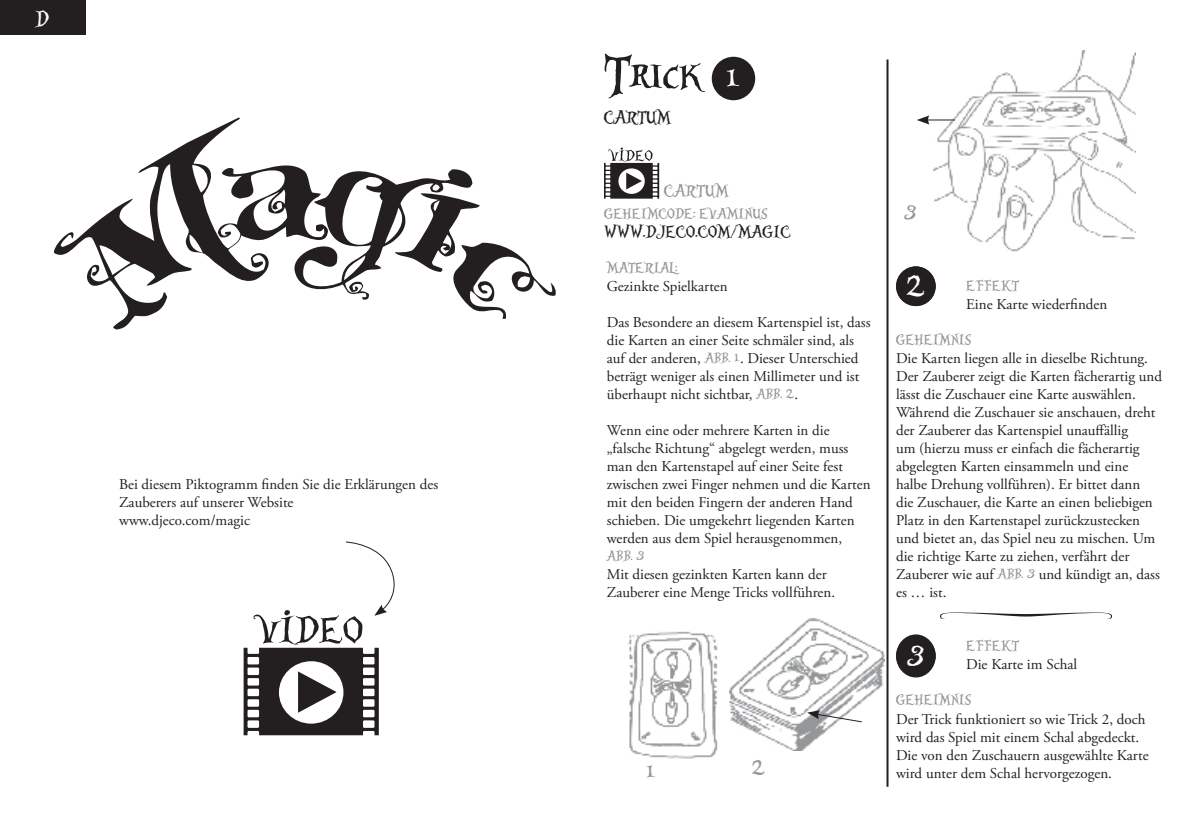
<style>
.page{position:relative;width:1191px;height:840px;background:#fff}
.page>*{position:absolute;margin:0;border:0;box-sizing:border-box;transform-origin:0 0}
.t1{font:60px "Alicein Wonderland";letter-spacing:-.02em;color:#231f20}
.t2{font:34px "Alicein Wonderland";color:#fff}
.t3{font:24px "Alicein Wonderland";color:#939598}
.t4{font:24px "Alicein Wonderland";color:#fff}
.t5{font:20px "Alicein Wonderland";letter-spacing:-.02em;color:#231f20}
.t6{font:18.8px "Alicein Wonderland";color:#231f20}
.t7{font:18.8px "Alicein Wonderland";color:#939598}
.t8{font:16px "Alicein Wonderland";color:#939598}
.t9{font:15px/18px "Adobe Garamond Pro";color:#231f20}
.t10{font:15px "Alicein Wonderland";color:#939598}
.s1{font-family:"Alicein Wonderland";color:#939598}
</style>
<div class="page">
<svg style="left:54px;top:118px;width:237px;height:211px"></svg>
<svg style="left:291px;top:165px;width:265px;height:154px"></svg>
<svg style="left:244px;top:541px;width:151px;height:193px"></svg>
<div style="left:896px;top:266px;width:39px;height:40px;background:#231f20;border-radius:50%"></div>
<svg style="left:896px;top:634px;width:39px;height:43px"></svg>
<div style="left:896px;top:635px;width:39px;height:40px;background:#231f20;border-radius:50%"></div>
<svg style="left:940px;top:612px;width:172px;height:7px"></svg>
<hr style="left:886px;top:59px;width:2px;height:727px;background:#231f20">
<img style="left:933px;top:51px;width:202px;height:201px">
<svg style="left:917px;top:115px;width:38px;height:9px"></svg>
<img style="left:628px;top:631px;width:90px;height:128px">
<img style="left:729px;top:618px;width:155px;height:132px">
<svg style="left:807px;top:709px;width:56px;height:13px"></svg>
<div style="left:711px;top:57px;width:44px;height:43px;background:#231f20;border-radius:50%"></div>
<svg style="left:604px;top:147px;width:55px;height:51px"></svg>
<div style="left:0;top:0;width:85px;height:34px;background:#231f20"></div>
<h3 class="t4" style="left:36px;top:7px;width:15px">D</h3>
<p class="t9" style="left:119px;top:475px;width:321px">Bei diesem Piktogramm finden Sie die Erklärungen des<br>Zauberers auf unserer Website<br>www.djeco.com/magic</p>
<h1 class="t1" style="left:604px;top:43px;width:100px">Trick</h1>
<h3 class="t5" style="left:604px;top:106px;width:68px">CARTUM</h3>
<h2 class="t2" style="left:727px;top:61px;width:14px">1</h2>
<p class="t7" style="left:664px;top:180px;width:66px">CARTUM</p>
<p class="t8" style="left:604px;top:205px;width:165px">GEHEIMCODE: EVAMINUS</p>
<p class="t6" style="left:604px;top:221px;width:188px">WWW.DJECO.COM/MAGIC</p>
<p class="t8" style="left:607px;top:259px;width:72px">MATERIAL:</p>
<p class="t9" style="left:607px;top:277px;width:122px">Gezinkte Spielkarten</p>
<p class="t9" style="left:607px;top:313px;width:265px">Das Besondere an diesem Kartenspiel ist, dass die Karten an einer Seite schmäler sind, als auf der anderen, <span class="s1">ABB. 1</span>. Dieser Unterschied beträgt weniger als einen Millimeter und ist überhaupt nicht sichtbar, <span class="s1">ABB. 2</span>.</p>
<p class="t9" style="left:607px;top:421px;width:265px">Wenn eine oder mehrere Karten in die „falsche Richtung“ abgelegt werden, muss man den Kartenstapel auf einer Seite fest zwischen zwei Finger nehmen und die Karten mit den beiden Fingern der anderen Hand schieben. Die umgekehrt liegenden Karten werden aus dem Spiel herausgenommen,</p>
<p class="t10" style="left:607px;top:548px;width:39px">ABB. 3</p>
<p class="t9" style="left:607px;top:565px;width:230px">Mit diesen gezinkten Karten kann der<br>Zauberer eine Menge Tricks vollführen.</p>
<h3 class="t3" style="left:646px;top:758px;width:10px">1</h3>
<h3 class="t3" style="left:752px;top:755px;width:14px">2</h3>
<h3 class="t3" style="left:904px;top:200px;width:13px">3</h3>
<h2 class="t2" style="left:906px;top:268px;width:20px">2</h2>
<p class="t8" style="left:966px;top:277px;width:54px">EFFEKT</p>
<p class="t9" style="left:966px;top:295px;width:143px">Eine Karte wiederfinden</p>
<p class="t8" style="left:896px;top:331px;width:77px">GEHEIMNIS</p>
<p class="t9" style="left:896px;top:349px;width:267px">Die Karten liegen alle in dieselbe Richtung.<br>Der Zauberer zeigt die Karten fächerartig und lässt die Zuschauer eine Karte auswählen.<br>Während die Zuschauer sie anschauen, dreht der Zauberer das Kartenspiel unauffällig<br>um (hierzu muss er einfach die fächerartig abgelegten Karten einsammeln und eine halbe Drehung vollführen). Er bittet dann<br>die Zuschauer, die Karte an einen beliebigen Platz in den Kartenstapel zurückzustecken und bietet an, das Spiel neu zu mischen. Um die richtige Karte zu ziehen, verfährt der Zauberer wie auf <span class="s1">ABB. 3</span> und kündigt an, dass es … ist.</p>
<h2 class="t2" style="left:907px;top:638px;width:18px">3</h2>
<p class="t8" style="left:966px;top:637px;width:54px">EFFEKT</p>
<p class="t9" style="left:966px;top:655px;width:112px">Die Karte im Schal</p>
<p class="t8" style="left:896px;top:691px;width:77px">GEHEIMNIS</p>
<p class="t9" style="left:896px;top:709px;width:254px">Der Trick funktioniert so wie Trick 2, doch wird das Spiel mit einem Schal abgedeckt.<br>Die von den Zuschauern ausgewählte Karte wird unter dem Schal hervorgezogen.</p>
</div>
